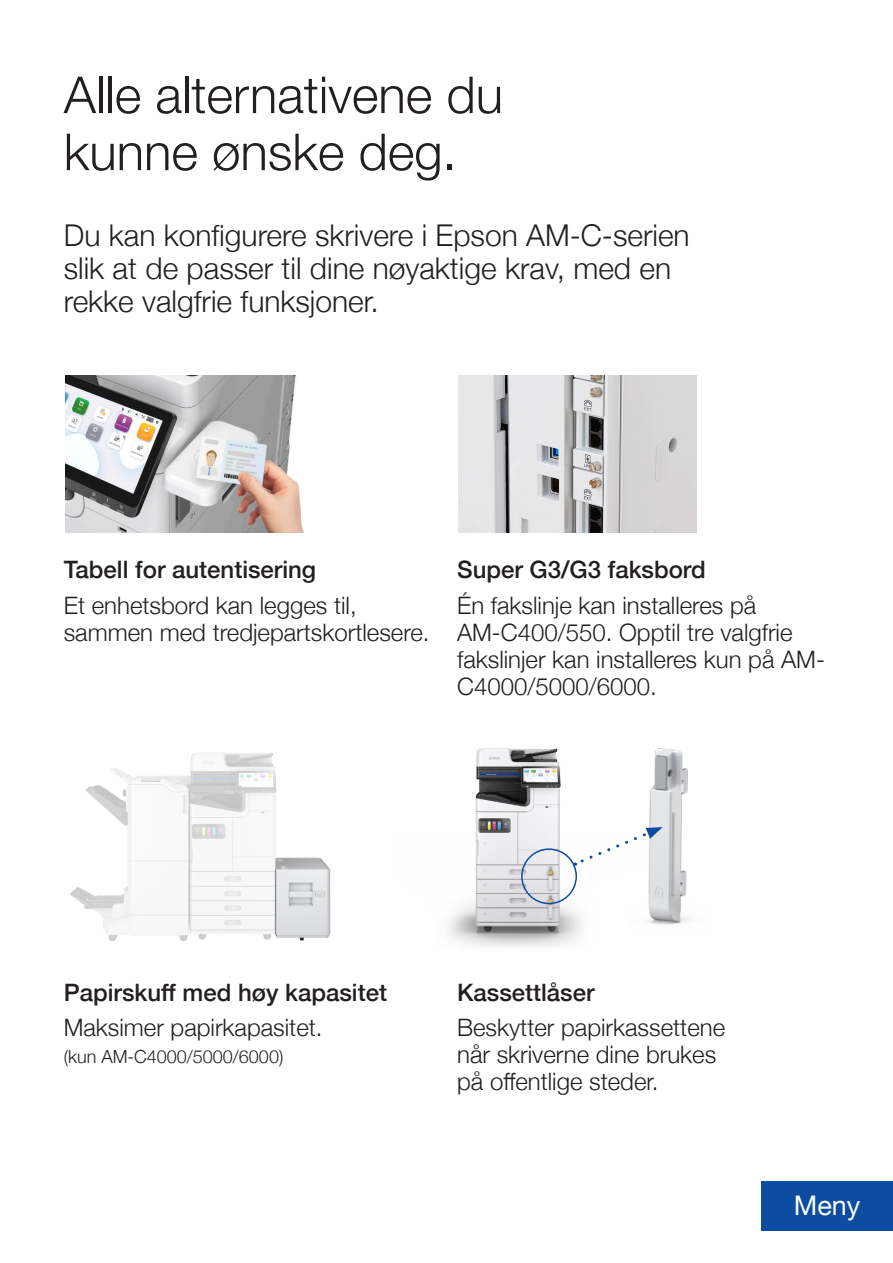
<style>
.page{position:relative;width:893px;height:1263px;background:#fff}
.page>*{position:absolute;margin:0;border:0;box-sizing:border-box;transform-origin:0 0}
.t1{font:300 51px/57px "Helvetica Neue";color:#231f20}
.t2{font:300 30px/33px "Helvetica Neue";color:#231f20}
.t3{font:27px "Helvetica Neue";color:#fff}
.t4{font:300 24px/27px "Helvetica Neue";color:#231f20}
.t5{font:500 24px "Helvetica Neue";color:#231f20}
.t6{font:300 18px "Helvetica Neue";color:#231f20}
</style>
<div class="page">
<img style="left:448px;top:748px;width:134px;height:199px">
<img style="left:648px;top:748px;width:42px;height:177px">
<div style="left:521px;top:848px;width:56px;height:56px;border:2px solid #0d4da1;border-radius:50%"></div>
<svg style="left:575px;top:827px;width:88px;height:39px"></svg>
<img style="left:65px;top:376px;width:238px;height:156px">
<img style="left:458px;top:376px;width:238px;height:156px">
<img style="left:70px;top:753px;width:261px;height:188px">
<div style="left:761px;top:1181px;width:132px;height:50px;background:#0d4da1"></div>
<p class="t1" style="left:64px;top:63px;width:441px">Alle alternativene du kunne ønske deg.</p>
<p class="t2" style="left:64px;top:216px;width:627px">Du kan konfigurere skrivere i Epson AM-C-serien slik at de passer til dine nøyaktige krav, med en rekke valgfrie funksjoner.</p>
<p class="t5" style="left:64px;top:550px;width:254px">Tabell for autentisering</p>
<p class="t4" style="left:64px;top:590px;width:367px">Et enhetsbord kan legges til, sammen med tredjepartskortlesere.</p>
<p class="t5" style="left:457px;top:550px;width:250px">Super G3/G3 faksbord</p>
<p class="t4" style="left:457px;top:590px;width:369px">Én fakslinje kan installeres på<br>AM-C400/550. Opptil tre valgfrie fakslinjer kan installeres kun på AM-<br>C4000/5000/6000.</p>
<p class="t5" style="left:64px;top:973px;width:325px">Papirskuff med høy kapasitet</p>
<p class="t4" style="left:64px;top:1012px;width:260px">Maksimer papirkapasitet.</p>
<p class="t6" style="left:64px;top:1042px;width:221px">(kun AM-C4000/5000/6000)</p>
<p class="t5" style="left:457px;top:973px;width:139px">Kassettlåser</p>
<p class="t4" style="left:457px;top:1012px;width:270px">Beskytter papirkassettene når skriverne dine brukes på offentlige steder.</p>
<p class="t3" style="left:794px;top:1186px;width:68px">Meny</p>
</div>
